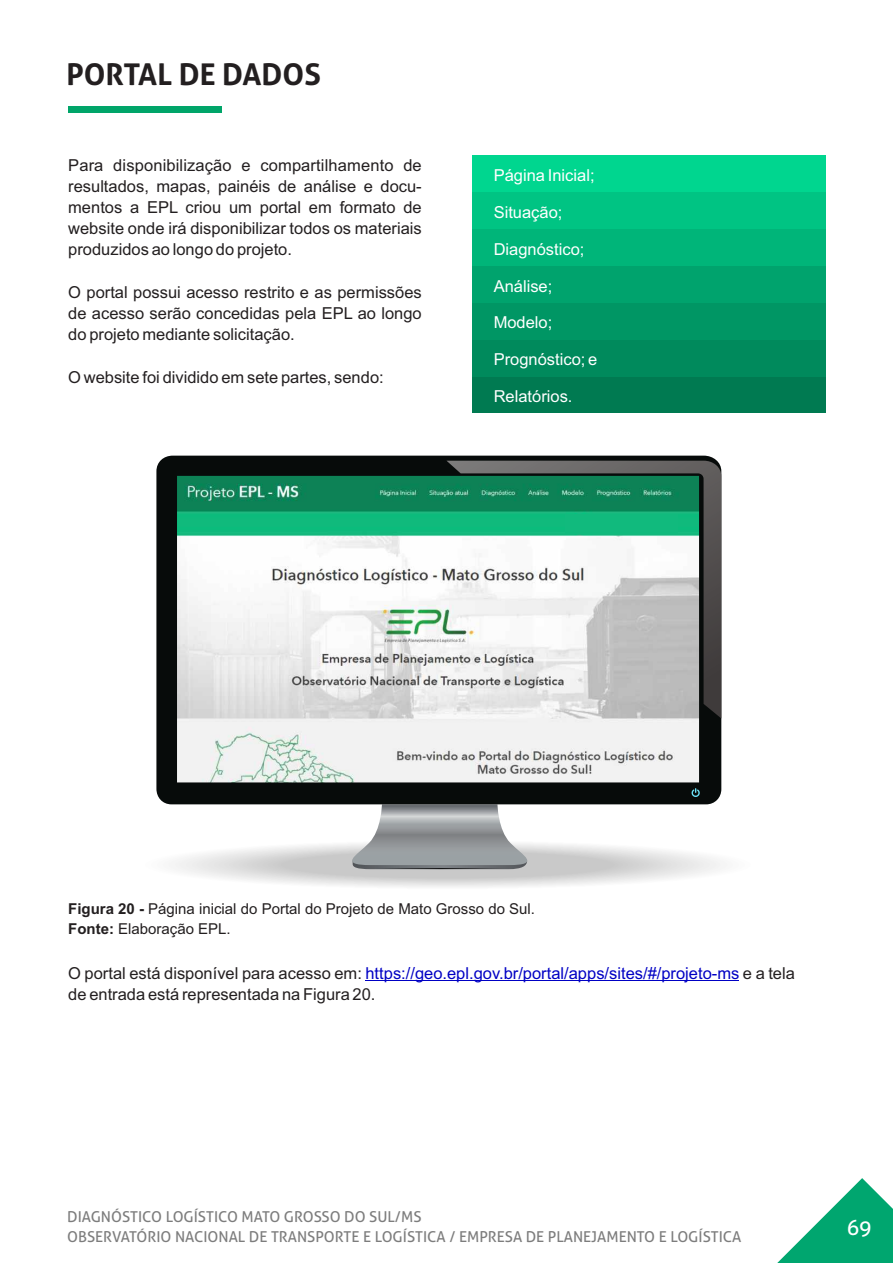
<style>
.page{position:relative;width:893px;height:1263px;background:#fff}
.page>*{position:absolute;margin:0;border:0;box-sizing:border-box;transform-origin:0 0}
.t1{font:700 30px "Aller";color:#231f20}
.t2{font:21px "Aller";color:#fff}
.t3{font:16.5px/21.1px "Arial";color:#231f20;text-align:justify}
.t4{font:16.5px "Arial";color:#fff}
.t5{font:15px/19.5px "Aller";color:#7d7d7d}
.t6{font:15px/19.2px "Arial";color:#231f20}
.s1{font-weight:700}
.s2{color:#0000c4}
</style>
<div class="page">
<div style="left:472px;top:192px;width:353px;height:37px;background:#00c483"></div>
<div style="left:472px;top:229px;width:353px;height:37px;background:#00b579"></div>
<div style="left:472px;top:156px;width:353px;height:36px;background:#00d68f"></div>
<div style="left:472px;top:266px;width:353px;height:37px;background:#00a36d"></div>
<div style="left:472px;top:303px;width:353px;height:37px;background:#009664"></div>
<div style="left:472px;top:377px;width:353px;height:36px;background:#007a51"></div>
<div style="left:472px;top:340px;width:353px;height:37px;background:#008a5c"></div>
<div style="left:68px;top:106px;width:154px;height:7px;background:#00a569"></div>
<svg style="left:777px;top:1178px;width:116px;height:85px"></svg>
<div style="left:145px;top:840px;width:606px;height:50px;background:#020203;border-radius:50%;opacity:.01"></div>
<svg style="left:337px;top:804px;width:205px;height:65px"></svg>
<svg style="left:156px;top:456px;width:565px;height:348px"></svg>
<svg style="left:446px;top:461px;width:275px;height:257px"></svg>
<svg style="left:691px;top:788px;width:9px;height:9px"></svg>
<hr style="left:365px;top:980px;width:374px;height:1px;background:#0000c4">
<h1 class="t1" style="left:66px;top:63px;width:256px">PORTAL DE DADOS</h1>
<p class="t3" style="left:68px;top:156px;width:355px">Para disponibilização e compartilhamento de resultados, mapas, painéis de análise e docu&shy;mentos a EPL criou um portal em formato de website onde irá disponibilizar todos os materiais produzidos ao longo do projeto.</p>
<p class="t3" style="left:68px;top:283px;width:355px">O portal possui acesso restrito e as permissões de acesso serão concedidas pela EPL ao longo do projeto mediante solicitação.</p>
<p class="t3" style="left:68px;top:368px;width:317px">O website foi dividido em sete partes, sendo:</p>
<p class="t4" style="left:494px;top:169px;width:102px">Página Inicial;</p>
<p class="t4" style="left:494px;top:206px;width:70px">Situação;</p>
<p class="t4" style="left:494px;top:243px;width:92px">Diagnóstico;</p>
<p class="t4" style="left:494px;top:280px;width:60px">Análise;</p>
<p class="t4" style="left:494px;top:316px;width:60px">Modelo;</p>
<p class="t4" style="left:494px;top:353px;width:105px">Prognóstico; e</p>
<p class="t4" style="left:494px;top:390px;width:80px">Relatórios.</p>
<p class="t6" style="left:68px;top:901px;width:468px"><span class="s1">Figura 20 -</span> Página inicial do Portal do Projeto de Mato Grosso do Sul.<br><span class="s1">Fonte:</span> Elaboração EPL.</p>
<p class="t3" style="left:68px;top:964px;width:728px">O portal está disponível para acesso em: <span class="s2">https://geo.epl.gov.br/portal/apps/sites/#/projeto-ms</span> e a tela de entrada está representada na Figura 20.</p>
<p class="t5" style="left:67px;top:1208px;width:676px">DIAGNÓSTICO LOGÍSTICO MATO GROSSO DO SUL/MS<br>OBSERVATÓRIO NACIONAL DE TRANSPORTE E LOGÍSTICA / EMPRESA DE PLANEJAMENTO E LOGÍSTICA</p>
<p class="t2" style="left:847px;top:1220px;width:27px">69</p>
</div>
